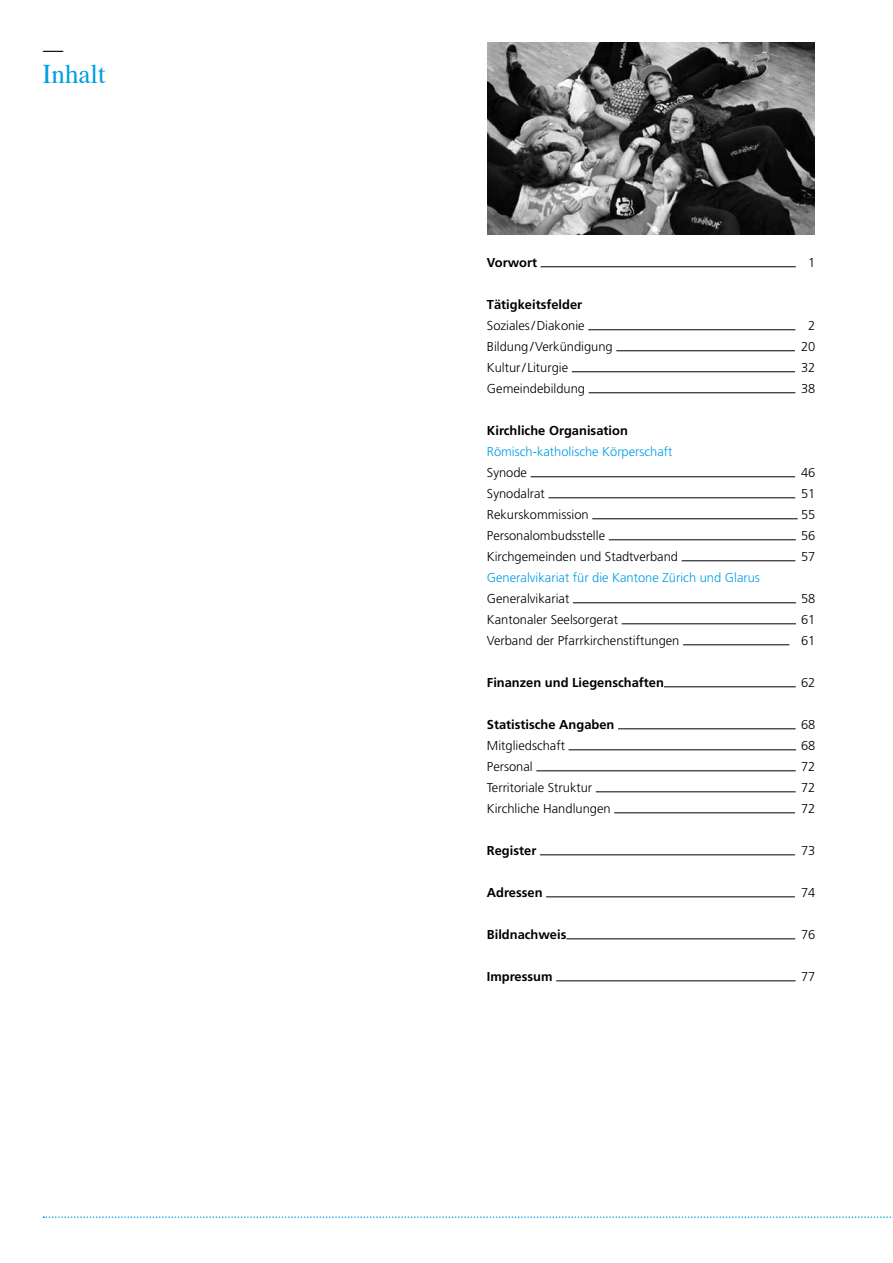
<style>
.page{position:relative;width:893px;height:1263px;background:#fff}
.page>*{position:absolute;margin:0;border:0;box-sizing:border-box;transform-origin:0 0}
.t1{font:27px "Times";color:#009ee3}
.t2{font:700 13.5px "Plus Sans";color:#000}
.t3{font:300 12.9px "Frutiger";color:#000}
.t4{font:700 12.9px "Frutiger";color:#000}
.t5{font:300 12.9px "Frutiger";color:#009ee3}
</style>
<div class="page">
<svg style="left:43px;top:1216px;width:850px;height:2px"></svg>
<hr style="left:541px;top:266px;width:255px;height:1px;background:#000">
<hr style="left:588px;top:329px;width:207px;height:1px;background:#000">
<hr style="left:616px;top:350px;width:179px;height:1px;background:#000">
<hr style="left:572px;top:371px;width:223px;height:1px;background:#000">
<hr style="left:589px;top:392px;width:206px;height:1px;background:#000">
<hr style="left:531px;top:476px;width:264px;height:1px;background:#000">
<hr style="left:548px;top:497px;width:247px;height:1px;background:#000">
<hr style="left:592px;top:518px;width:206px;height:1px;background:#000">
<hr style="left:609px;top:539px;width:187px;height:1px;background:#000">
<hr style="left:682px;top:560px;width:113px;height:1px;background:#000">
<hr style="left:573px;top:602px;width:223px;height:1px;background:#000">
<hr style="left:622px;top:623px;width:174px;height:1px;background:#000">
<hr style="left:683px;top:644px;width:106px;height:1px;background:#000">
<hr style="left:664px;top:686px;width:132px;height:1px;background:#000">
<hr style="left:618px;top:728px;width:178px;height:1px;background:#000">
<hr style="left:569px;top:749px;width:227px;height:1px;background:#000">
<hr style="left:536px;top:770px;width:260px;height:1px;background:#000">
<hr style="left:596px;top:791px;width:200px;height:1px;background:#000">
<hr style="left:614px;top:812px;width:181px;height:1px;background:#000">
<hr style="left:540px;top:854px;width:255px;height:1px;background:#000">
<hr style="left:546px;top:896px;width:249px;height:1px;background:#000">
<hr style="left:566px;top:938px;width:229px;height:1px;background:#000">
<hr style="left:556px;top:980px;width:240px;height:1px;background:#000">
<img style="left:488px;top:43px;width:326px;height:191px">
<p class="t2" style="left:43px;top:37px;width:23px">___</p>
<h1 class="t1" style="left:43px;top:49px;width:64px">Inhalt</h1>
<p class="t4" style="left:487px;top:255px;width:52px">Vorwort</p>
<p class="t3" style="left:808px;top:255px;width:9px">1</p>
<p class="t4" style="left:487px;top:297px;width:97px">Tätigkeitsfelder</p>
<p class="t3" style="left:487px;top:318px;width:99px">Soziales/Diakonie</p>
<p class="t3" style="left:808px;top:318px;width:9px">2</p>
<p class="t3" style="left:487px;top:339px;width:127px">Bildung/Verkündigung</p>
<p class="t3" style="left:801px;top:339px;width:16px">20</p>
<p class="t3" style="left:487px;top:360px;width:83px">Kultur/ Liturgie</p>
<p class="t3" style="left:801px;top:360px;width:16px">32</p>
<p class="t3" style="left:487px;top:381px;width:100px">Gemeindebildung</p>
<p class="t3" style="left:801px;top:381px;width:16px">38</p>
<p class="t4" style="left:487px;top:423px;width:142px">Kirchliche Organisation</p>
<p class="t5" style="left:487px;top:444px;width:187px">Römisch-katholische Körperschaft</p>
<p class="t3" style="left:487px;top:465px;width:42px">Synode</p>
<p class="t3" style="left:801px;top:465px;width:16px">46</p>
<p class="t3" style="left:487px;top:486px;width:60px">Synodalrat</p>
<p class="t3" style="left:801px;top:486px;width:16px">51</p>
<p class="t3" style="left:487px;top:507px;width:103px">Rekurskommission</p>
<p class="t3" style="left:801px;top:507px;width:16px">55</p>
<p class="t3" style="left:487px;top:528px;width:120px">Personalombudsstelle</p>
<p class="t3" style="left:801px;top:528px;width:16px">56</p>
<p class="t3" style="left:487px;top:549px;width:193px">Kirchgemeinden und Stadtverband</p>
<p class="t3" style="left:801px;top:549px;width:16px">57</p>
<p class="t5" style="left:487px;top:570px;width:275px">Generalvikariat für die Kantone Zürich und Glarus</p>
<p class="t3" style="left:487px;top:591px;width:84px">Generalvikariat</p>
<p class="t3" style="left:801px;top:591px;width:16px">58</p>
<p class="t3" style="left:487px;top:612px;width:133px">Kantonaler Seelsorgerat</p>
<p class="t3" style="left:801px;top:612px;width:16px">61</p>
<p class="t3" style="left:487px;top:633px;width:194px">Verband der Pfarrkirchenstiftungen</p>
<p class="t3" style="left:801px;top:633px;width:16px">61</p>
<p class="t4" style="left:487px;top:675px;width:179px">Finanzen und Liegenschaften</p>
<p class="t3" style="left:801px;top:675px;width:16px">62</p>
<p class="t4" style="left:487px;top:717px;width:129px">Statistische Angaben</p>
<p class="t3" style="left:801px;top:717px;width:16px">68</p>
<p class="t3" style="left:487px;top:738px;width:80px">Mitgliedschaft</p>
<p class="t3" style="left:801px;top:738px;width:16px">68</p>
<p class="t3" style="left:487px;top:759px;width:47px">Personal</p>
<p class="t3" style="left:801px;top:759px;width:16px">72</p>
<p class="t3" style="left:487px;top:780px;width:107px">Territoriale Struktur</p>
<p class="t3" style="left:801px;top:780px;width:16px">72</p>
<p class="t3" style="left:487px;top:801px;width:125px">Kirchliche Handlungen</p>
<p class="t3" style="left:801px;top:801px;width:16px">72</p>
<p class="t4" style="left:487px;top:843px;width:51px">Register</p>
<p class="t3" style="left:801px;top:843px;width:16px">73</p>
<p class="t4" style="left:487px;top:885px;width:57px">Adressen</p>
<p class="t3" style="left:801px;top:885px;width:16px">74</p>
<p class="t4" style="left:487px;top:927px;width:81px">Bildnachweis</p>
<p class="t3" style="left:801px;top:927px;width:16px">76</p>
<p class="t4" style="left:487px;top:969px;width:67px">Impressum</p>
<p class="t3" style="left:801px;top:969px;width:16px">77</p>
</div>
